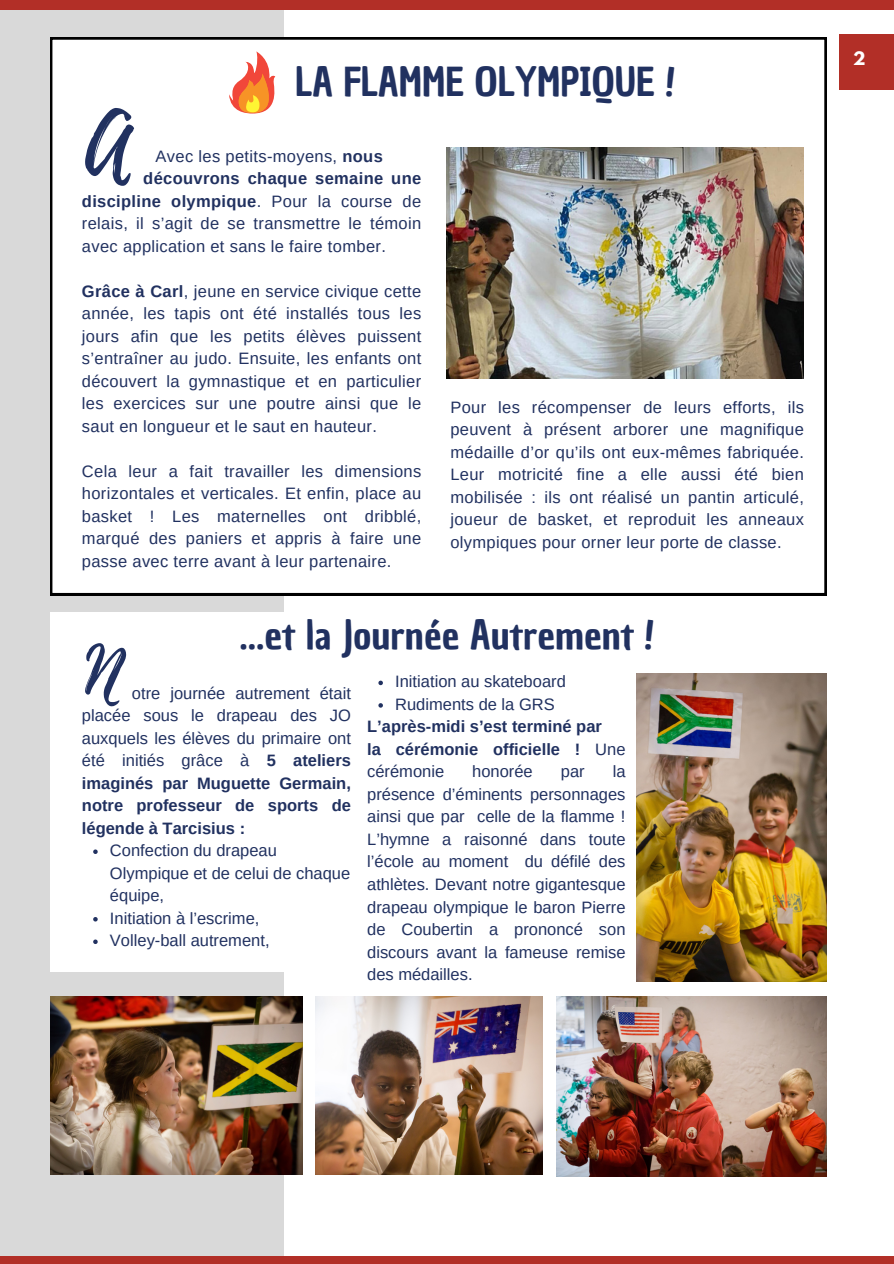
<style>
.page{position:relative;width:894px;height:1264px;background:#fff}
.page>*{position:absolute;margin:0;border:0;box-sizing:border-box;transform-origin:0 0}
.t1{font:87.75px "Playlist Script";color:#213160}
.t2{font:63.75px "Playlist Script";color:#213160}
.t3{font:39px "Chau Philomene One";color:#213160}
.t4{font:16.5px/22.5px "Arimo";color:#213160;text-align:justify}
.t5{font:16.5px "Arimo";letter-spacing:.02em;color:#213160}
.t6{font:700 16.5px/22.5px "Arimo";color:#213160}
.t7{font:700 16.5px "Arimo";letter-spacing:.02em;color:#213160}
.t8{font:700 16.5px "League Spartan";color:#fff}
.s1{font-weight:700}
.s2{font-weight:400}
</style>
<div class="page">
<div style="left:0;top:0;width:284px;height:1263px;background:#d9d9d9"></div>
<div style="left:0;top:1256px;width:893px;height:7px;background:#b22f27"></div>
<div style="left:0;top:0;width:893px;height:10px;background:#b22f27"></div>
<svg style="left:50px;top:37px;width:776px;height:558px"></svg>
<img style="left:446px;top:147px;width:357px;height:231px">
<div style="left:839px;top:34px;width:54px;height:55px;background:#b22f27"></div>
<svg style="left:229px;top:51px;width:54px;height:63px;background:#f9b998"></svg>
<img style="left:556px;top:996px;width:270px;height:180px">
<img style="left:316px;top:996px;width:226px;height:178px">
<img style="left:636px;top:673px;width:190px;height:308px">
<img style="left:50px;top:996px;width:252px;height:178px">
<div style="left:50px;top:612px;width:287px;height:359px;background:#fff"></div>
<svg style="left:378px;top:680px;width:5px;height:5px"></svg>
<svg style="left:378px;top:703px;width:5px;height:4px"></svg>
<svg style="left:93px;top:849px;width:5px;height:5px"></svg>
<svg style="left:93px;top:917px;width:5px;height:4px"></svg>
<svg style="left:93px;top:939px;width:5px;height:5px"></svg>
<h3 class="t3" style="left:295px;top:56px;width:381px">LA FLAMME OLYMPIQUE !</h3>
<h1 class="t1" style="left:85px;top:86px;width:47px">A</h1>
<p class="t5" style="left:156px;top:147px;width:229px">Avec les petits-moyens, <span class="s1">nous</span></p>
<p class="t7" style="left:143px;top:169px;width:279px">découvrons chaque semaine une</p>
<p class="t7" style="left:82px;top:192px;width:341px">discipline olympique<span class="s2">. Pour la course de</span></p>
<p class="t5" style="left:82px;top:214px;width:341px">relais, il s’agit de se transmettre le témoin</p>
<p class="t5" style="left:82px;top:237px;width:305px">avec application et sans le faire tomber.</p>
<p class="t4" style="left:82px;top:280px;width:341px"><span class="s1">Grâce à Carl</span>, jeune en service civique cette année, les tapis ont été installés tous les jours afin que les petits élèves puissent s’entraîner au judo. Ensuite, les enfants ont découvert la gymnastique et en particulier les exercices sur une poutre ainsi que le saut en longueur et le saut en hauteur.</p>
<p class="t4" style="left:82px;top:460px;width:341px">Cela leur a fait travailler les dimensions horizontales et verticales. Et enfin, place au basket ! Les maternelles ont dribblé, marqué des paniers et appris à faire une passe avec terre avant à leur partenaire.</p>
<p class="t4" style="left:450px;top:396px;width:355px">Pour les récompenser de leurs efforts, ils peuvent à présent arborer une magnifique médaille d’or qu’ils ont eux-mêmes fabriquée.<br>Leur motricité fine a elle aussi été bien mobilisée : ils ont réalisé un pantin articulé, joueur de basket, et reproduit les anneaux olympiques pour orner leur porte de classe.</p>
<h3 class="t3" style="left:239px;top:608px;width:416px">...et la Journée Autrement !</h3>
<h2 class="t2" style="left:85px;top:625px;width:38px">N</h2>
<p class="t4" style="left:395px;top:670px;width:172px">Initiation au skateboard<br>Rudiments de la GRS</p>
<p class="t6" style="left:367px;top:715px;width:260px">L’après-midi s’est terminé par<br>la cérémonie officielle ! <span class="s2">Une cérémonie</span></p>
<p class="t4" style="left:82px;top:681px;width:270px;text-indent:50px">otre journée autrement était placée sous le drapeau des JO auxquels les élèves du primaire ont été initiés grâce à <span class="s1">5 ateliers imaginés par Muguette Germain, notre professeur de sports de légende à Tarcisius :</span></p>
<p class="t4" style="left:110px;top:839px;width:242px;text-align:left">Confection du drapeau<br>Olympique et de celui de chaque équipe,<br>Initiation à l’escrime,<br>Volley-ball autrement,</p>
<p class="t4" style="left:472px;top:760px;width:62px">honorée</p>
<p class="t4" style="left:560px;top:760px;width:25px">par</p>
<p class="t4" style="left:367px;top:760px;width:260px;text-indent:245px">la présence d’éminents personnages ainsi que par celle de la flamme !<br>L’hymne a raisonné dans toute l’école au moment du défilé des athlètes. Devant notre gigantesque drapeau olympique le baron Pierre de Coubertin a prononcé son discours avant la fameuse remise des médailles.</p>
<p class="t8" style="left:852px;top:51px;width:14px">2</p>
</div>
